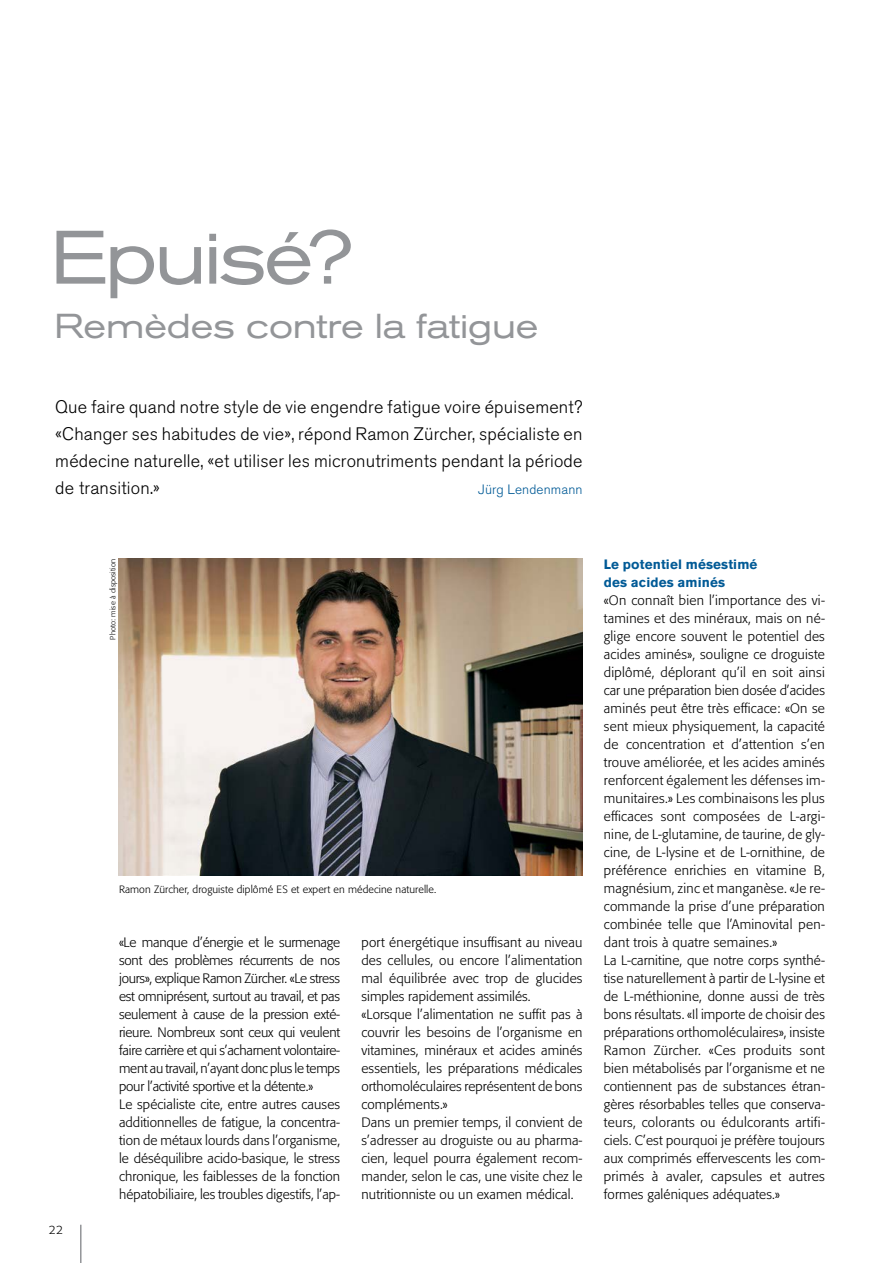
<style>
.page{position:relative;width:893px;height:1263px;background:#fff}
.page>*{position:absolute;margin:0;border:0;box-sizing:border-box;transform-origin:0 0}
.t1{font:expanded 74.85px "Akzidenz Grotesk Pro";letter-spacing:-.04em;color:#939598;scale:.96 1}
.t2{font:expanded 34.35px "Akzidenz Grotesk Pro";letter-spacing:-.005em;color:#939598;scale:.96 1}
.t3{font:300 18px/27px "Akzidenz Grotesk Pro";letter-spacing:.01em;color:#000;text-align:justify}
.t4{font:300 13.5px/18px "Formata Pro";letter-spacing:.01em;color:#000}
.t5{font:300 13.5px/18px "Formata Pro";letter-spacing:-.015em;color:#000}
.t6{font:700 13.5px/18px "Akzidenz Grotesk Pro";letter-spacing:.01em;color:#005a96}
.t7{font:300 13.5px "Akzidenz Grotesk Pro";letter-spacing:.01em;color:#005a96}
.t8{font:300 12px "Formata Pro";color:#000}
.t9{font:300 10.5px "Formata Pro";letter-spacing:.01em;color:#000}
.t10{font:300 7.5px "Formata Pro";letter-spacing:.01em;color:#000}
</style>
<div class="page">
<hr style="left:80px;top:1225px;width:2px;height:38px;background:#939598">
<img style="left:119px;top:558px;width:464px;height:317px">
<h1 class="t1" style="left:50px;top:209px;width:317px">Epuisé?</h1>
<h2 class="t2" style="left:55px;top:303px;width:506px">Remèdes contre la fatigue</h2>
<h3 class="t3" style="left:55px;top:393px;width:529px">Que faire quand notre style de vie engendre fatigue voire épuisement? «Changer ses habitudes de vie», répond Ramon Zürcher, spécialiste en médecine naturelle, «et utiliser les micronutriments pendant la période de transition.»</h3>
<p class="t7" style="left:478px;top:481px;width:106px">Jürg Lendenmann</p>
<p class="t8" style="left:49px;top:1222px;width:16px">22</p>
<p class="t10" style="left:108px;top:639px;width:82px;rotate:-90deg">Photo: mise à disposition</p>
<p class="t9" style="left:119px;top:883px;width:319px">Ramon Zürcher, droguiste diplômé ES et expert en médecine naturelle.</p>
<p class="t5" style="left:119px;top:933px;width:223px">«Le manque d’énergie et le surmenage sont des problèmes récurrents de nos jours», explique Ramon Zürcher. «Le stress est omniprésent, surtout au travail, et pas seulement à cause de la pression exté&shy;rieure. Nombreux sont ceux qui veulent faire carrière et qui s’acharnent volontaire&shy;ment au travail, n’ayant donc plus le temps pour l’activité sportive et la détente.»<br>Le spécialiste cite, entre autres causes additionnelles de fatigue, la concentra&shy;tion de métaux lourds dans l’organisme, le déséquilibre acido-basique, le stress chronique, les faiblesses de la fonction hépatobiliaire, les troubles digestifs, l’ap-</p>
<p class="t4" style="left:361px;top:933px;width:223px">port énergétique insuffisant au niveau des cellules, ou encore l’alimentation mal équilibrée avec trop de glucides simples rapidement assimilés. «Lorsque l’alimentation ne suffit pas à couvrir les besoins de l’organisme en vitamines, minéraux et acides aminés essentiels, les préparations médicales orthomoléculaires représentent de bons compléments.»<br>Dans un premier temps, il convient de s’adresser au droguiste ou au pharma&shy;cien, lequel pourra également recom&shy;mander, selon le cas, une visite chez le nutritionniste ou un examen médical.</p>
<p class="t6" style="left:604px;top:555px;width:155px">Le potentiel mésestimé des acides aminés</p>
<p class="t4" style="left:604px;top:591px;width:223px">«On connaît bien l’importance des vi&shy;tamines et des minéraux, mais on né&shy;glige encore souvent le potentiel des acides aminés», souligne ce droguiste diplômé, déplorant qu’il en soit ainsi car une préparation bien dosée d’acides aminés peut être très efficace: «On se sent mieux physiquement, la capacité de concentration et d’attention s’en trouve améliorée, et les acides aminés renforcent également les défenses im&shy;munitaires.» Les combinaisons les plus efficaces sont composées de L-argi&shy;nine, de L-glutamine, de taurine, de gly&shy;cine, de L-lysine et de L-ornithine, de préférence enrichies en vitamine B, magnésium, zinc et manganèse. «Je re&shy;commande la prise d’une préparation combinée telle que l’Aminovital pen&shy;dant trois à quatre semaines.»<br>La L-carnitine, que notre corps synthé&shy;tise naturellement à partir de L-lysine et de L-méthionine, donne aussi de très bons résultats. «Il importe de choisir des préparations orthomoléculaires», insiste Ramon Zürcher. «Ces produits sont bien métabolisés par l’organisme et ne contiennent pas de substances étran&shy;gères résorbables telles que conserva&shy;teurs, colorants ou édulcorants artifi&shy;ciels. C’est pourquoi je préfère toujours aux comprimés effervescents les com&shy;primés à avaler, capsules et autres formes galéniques adéquates.»</p>
</div>
